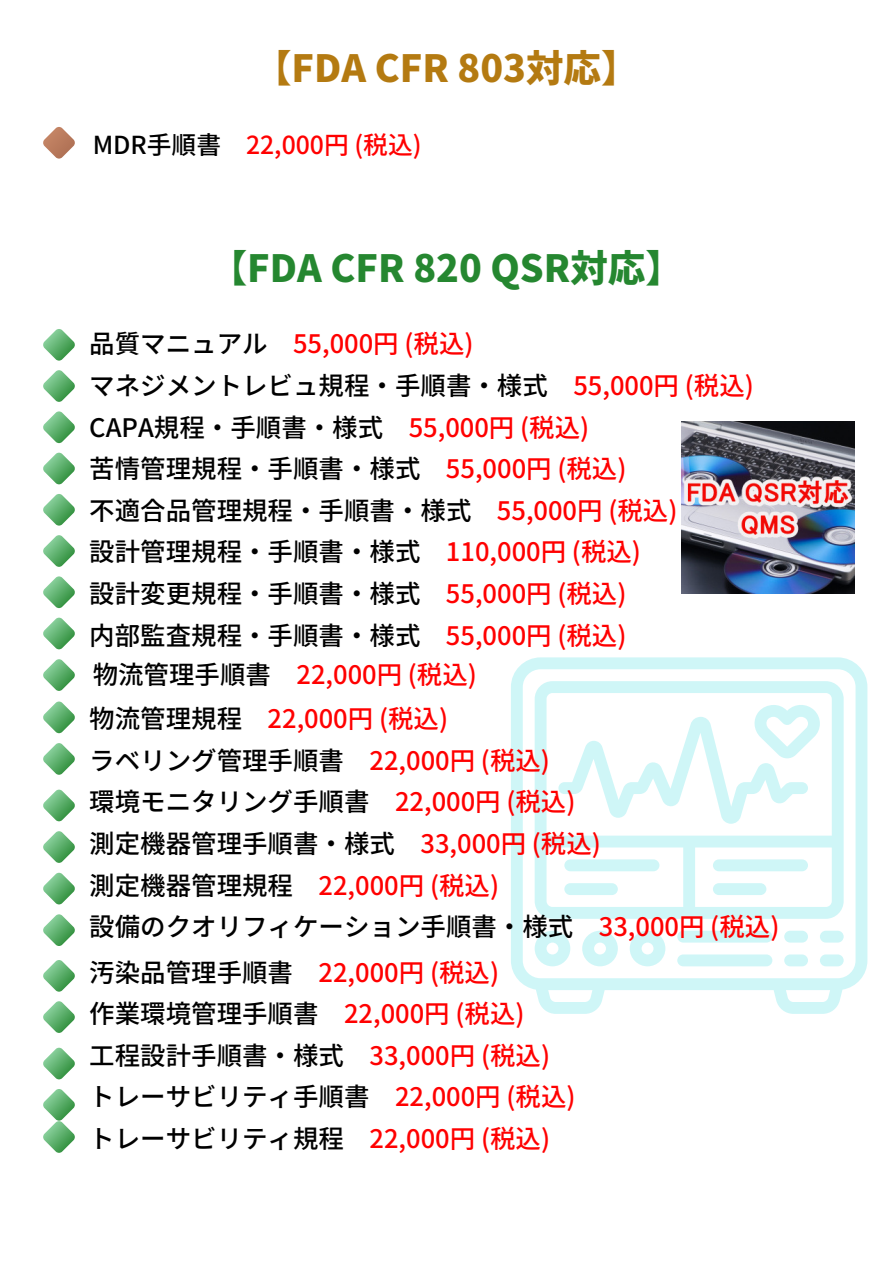
<style>
.page{position:relative;width:893px;height:1264px;background:#fff}
.page>*{position:absolute;margin:0;border:0;box-sizing:border-box;transform-origin:0 0}
.t1{font:900 37.5px "Noto Sans JP";color:#258730}
.t2{font:900 37.5px "Noto Sans JP";color:#b47a11}
.t3{font:500 25.5px/41.5px "Noto Sans JP";color:#000}
.t4{font:500 25.5px/41.5px "Noto Sans JP";color:#f00}
.t5{font:500 24.75px "Noto Sans JP";color:#f00}
.s1{color:#000}
.s2{color:#f00}
</style>
<div class="page">
<svg style="left:511px;top:657px;width:356px;height:356px"></svg>
<svg style="left:534px;top:681px;width:309px;height:237px"></svg>
<svg style="left:534px;top:930px;width:36px;height:36px"></svg>
<svg style="left:582px;top:930px;width:35px;height:36px"></svg>
<svg style="left:629px;top:930px;width:36px;height:36px"></svg>
<div style="left:677px;top:930px;width:95px;height:12px;background:#cff6f7;border-radius:6px"></div>
<div style="left:677px;top:954px;width:95px;height:12px;background:#cff6f7;border-radius:6px"></div>
<div style="left:784px;top:930px;width:24px;height:12px;background:#cff6f7;border-radius:6px"></div>
<div style="left:784px;top:954px;width:24px;height:12px;background:#cff6f7;border-radius:6px"></div>
<div style="left:819px;top:930px;width:24px;height:12px;background:#cff6f7;border-radius:6px"></div>
<div style="left:819px;top:954px;width:24px;height:12px;background:#cff6f7;border-radius:6px"></div>
<svg style="left:558px;top:703px;width:261px;height:120px"></svg>
<div style="left:564px;top:859px;width:95px;height:12px;background:#cff6f7;border-radius:6px"></div>
<div style="left:564px;top:883px;width:53px;height:12px;background:#cff6f7;border-radius:6px"></div>
<div style="left:712px;top:859px;width:96px;height:12px;background:#cff6f7;border-radius:6px"></div>
<div style="left:712px;top:883px;width:54px;height:12px;background:#cff6f7;border-radius:6px"></div>
<svg style="left:43px;top:127px;width:32px;height:32px"></svg>
<svg style="left:43px;top:329px;width:32px;height:32px"></svg>
<svg style="left:43px;top:452px;width:32px;height:33px"></svg>
<svg style="left:43px;top:494px;width:32px;height:32px"></svg>
<svg style="left:43px;top:535px;width:32px;height:32px"></svg>
<svg style="left:43px;top:576px;width:32px;height:32px"></svg>
<svg style="left:43px;top:617px;width:32px;height:32px"></svg>
<svg style="left:43px;top:370px;width:32px;height:32px"></svg>
<svg style="left:43px;top:411px;width:32px;height:32px"></svg>
<img style="left:681px;top:421px;width:173px;height:172px">
<svg style="left:43px;top:659px;width:32px;height:32px"></svg>
<svg style="left:43px;top:789px;width:32px;height:32px"></svg>
<svg style="left:43px;top:831px;width:32px;height:32px"></svg>
<svg style="left:43px;top:872px;width:32px;height:32px"></svg>
<svg style="left:43px;top:914px;width:32px;height:32px"></svg>
<svg style="left:43px;top:701px;width:32px;height:32px"></svg>
<svg style="left:43px;top:743px;width:32px;height:32px"></svg>
<svg style="left:43px;top:960px;width:32px;height:32px"></svg>
<svg style="left:43px;top:1089px;width:32px;height:64px"></svg>
<svg style="left:43px;top:1001px;width:32px;height:32px"></svg>
<svg style="left:43px;top:1047px;width:32px;height:32px"></svg>
<h1 class="t2" style="left:254px;top:39px;width:386px">【FDA CFR 803対応】</h1>
<p class="t5" style="left:93px;top:125px;width:330px"><span class="s1">MDR手順書</span> 22,000円 (税込)</p>
<h1 class="t1" style="left:210px;top:238px;width:474px">【FDA CFR 820 QSR対応】</h1>
<p class="t3" style="left:89px;top:322px;width:666px">品質マニュアル <span class="s2">55,000円 (税込)<br></span>マネジメントレビュ規程・手順書・様式 <span class="s2">55,000円 (税込)<br></span>CAPA規程・手順書・様式 <span class="s2">55,000円 (税込)<br></span>苦情管理規程・手順書・様式 <span class="s2">55,000円 (税込)<br></span>不適合品管理規程・手順書・様式 <span class="s2">55,000円 (税込)<br></span>設計管理規程・手順書・様式 <span class="s2">110,000円 (税込)<br></span>設計変更規程・手順書・様式 <span class="s2">55,000円 (税込)<br></span>内部監査規程・手順書・様式 <span class="s2">55,000円 (税込)</span></p>
<p class="t4" style="left:93px;top:652px;width:386px"><span class="s1">物流管理手順書</span> 22,000円 (税込)</p>
<p class="t3" style="left:89px;top:696px;width:691px">物流管理規程 <span class="s2">22,000円 (税込)<br></span>ラベリング管理手順書 <span class="s2">22,000円 (税込)<br></span>環境モニタリング手順書 <span class="s2">22,000円 (税込)<br></span>測定機器管理手順書・様式 <span class="s2">33,000円 (税込)<br></span>測定機器管理規程 <span class="s2">22,000円 (税込)<br></span>設備のクオリフィケーション手順書・様式 <span class="s2">33,000円 (税込)</span></p>
<p class="t4" style="left:89px;top:950px;width:487px"><span class="s1">汚染品管理手順書</span> 22,000円 (税込)<br><span class="s1">作業環境管理手順書</span> 22,000円 (税込)<br><span class="s1">工程設計手順書・様式</span> 33,000円 (税込)<span class="s1">トレーサビリティ手順書</span> 22,000円 (税込)<span class="s1">トレーサビリティ規程</span> 22,000円 (税込)</p>
</div>
